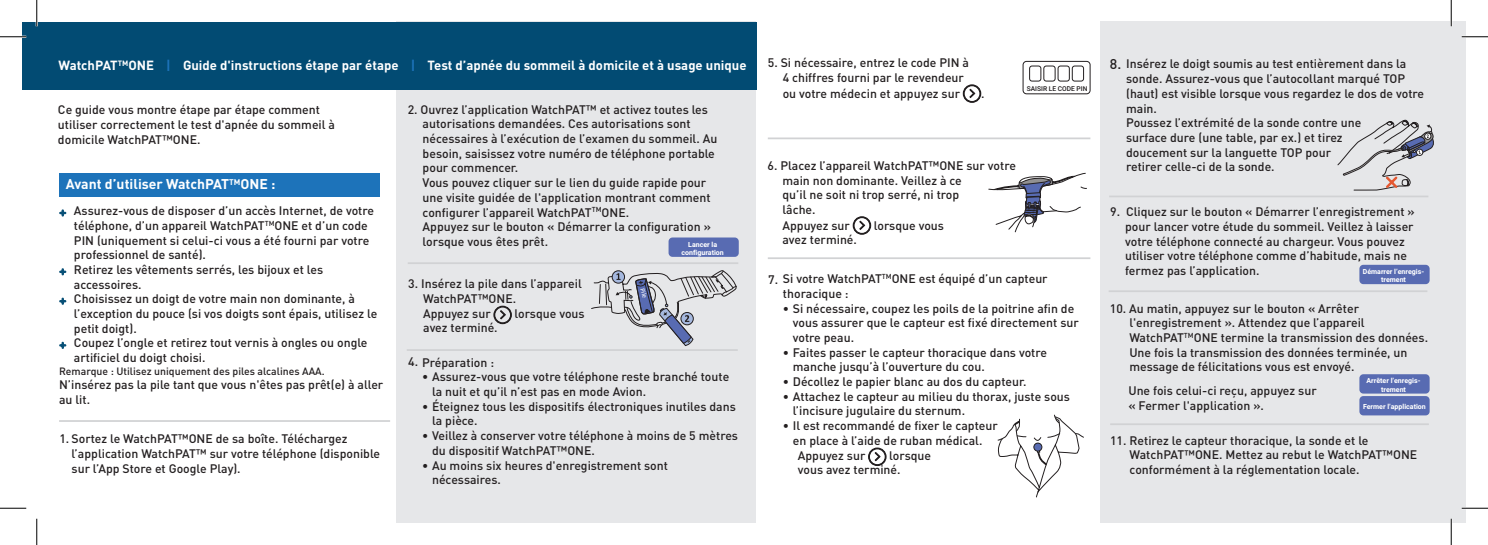
<style>
.page{position:relative;width:1488px;height:545px;background:#fff}
.page>*{position:absolute;margin:0;border:0;box-sizing:border-box;transform-origin:0 0}
.text{font:700 14px "DINOT";color:#fff}
.bullet{font:500 14px "DINOT";color:#231f20}
.t1{font:700 13.12px "DINOT";color:#fff}
.bullet-2{font:500 12.25px/14.7px "DINOT";color:#231f20}
.text-2{font:500 12.25px/14.7px "DINOT";color:#231f20}
.text-3{font:500 10.5px "DINOT";color:#231f20}
.t2{font:700 7px/8.4px "Heebo";color:#fff;text-align:center}
.t3{font:6.83px "Calibri";color:#fff}
.t4{font:500 6.65px "Heebo";color:#231f20}
.s1{color:#1d73ba}
</style>
<div class="page">
<div style="left:1100px;top:22px;width:365px;height:501px;background:#e6e7e9"></div>
<div style="left:396px;top:22px;width:360px;height:501px;background:#e6e7e9"></div>
<div style="left:22px;top:22px;width:734px;height:67px;background:#024b73"></div>
<div style="left:59px;top:173px;width:321px;height:23px;background:#1d73ba"></div>
<svg style="left:60px;top:210px;width:5px;height:5px"></svg>
<svg style="left:60px;top:269px;width:5px;height:5px"></svg>
<svg style="left:60px;top:299px;width:5px;height:5px"></svg>
<svg style="left:60px;top:343px;width:5px;height:5px"></svg>
<svg style="left:852px;top:216px;width:19px;height:19px"></svg>
<svg style="left:988px;top:173px;width:98px;height:59px"></svg>
<svg style="left:962px;top:84px;width:19px;height:19px"></svg>
<svg style="left:493px;top:306px;width:19px;height:18px"></svg>
<svg style="left:591px;top:270px;width:146px;height:76px"></svg>
<hr style="left:59px;top:420px;width:331px;height:2px;background:#d1d2d4">
<hr style="left:407px;top:349px;width:330px;height:2px;background:#d1d2d4">
<hr style="left:1109px;top:195px;width:319px;height:2px;background:#d1d2d4">
<hr style="left:767px;top:257px;width:323px;height:2px;background:#d1d2d4">
<hr style="left:767px;top:137px;width:323px;height:2px;background:#d1d2d4">
<hr style="left:1108px;top:290px;width:319px;height:2px;background:#d1d2d4">
<hr style="left:1110px;top:423px;width:318px;height:2px;background:#d1d2d4">
<hr style="left:408px;top:262px;width:330px;height:2px;background:#d1d2d4">
<svg style="left:1337px;top:119px;width:97px;height:72px"></svg>
<svg style="left:868px;top:447px;width:18px;height:19px"></svg>
<div style="left:668px;top:237px;width:70px;height:20px;background:#586bb2;border-radius:4px"></div>
<div style="left:1359px;top:265px;width:70px;height:19px;background:#586bb2;border-radius:4px"></div>
<div style="left:1359px;top:374px;width:70px;height:19px;background:#586bb2;border-radius:4px"></div>
<div style="left:1359px;top:396px;width:70px;height:19px;background:#586bb2;border-radius:4px"></div>
<div style="left:1022px;top:61px;width:68px;height:33px;border:1px solid #231f20;border-radius:4px"></div>
<div style="left:1029px;top:66px;width:12px;height:15px;border:1px solid #231f20;border-radius:2px"></div>
<div style="left:1043px;top:66px;width:12px;height:15px;border:1px solid #231f20;border-radius:2px"></div>
<div style="left:1057px;top:66px;width:12px;height:15px;border:1px solid #231f20;border-radius:2px"></div>
<div style="left:1071px;top:66px;width:12px;height:15px;border:1px solid #231f20;border-radius:2px"></div>
<svg style="left:997px;top:415px;width:87px;height:82px"></svg>
<hr style="left:0;top:36px;width:26px;height:2px;background:#fff">
<hr style="left:1461px;top:36px;width:26px;height:2px;background:#fff">
<hr style="left:1461px;top:507px;width:26px;height:2px;background:#fff">
<hr style="left:1449px;top:0;width:3px;height:26px;background:#fff">
<hr style="left:1449px;top:519px;width:3px;height:26px;background:#fff">
<svg style="left:0;top:36px;width:26px;height:1px"></svg>
<svg style="left:1461px;top:36px;width:26px;height:1px"></svg>
<svg style="left:0;top:508px;width:26px;height:1px"></svg>
<svg style="left:1461px;top:508px;width:26px;height:1px"></svg>
<svg style="left:36px;top:0;width:2px;height:27px"></svg>
<svg style="left:36px;top:519px;width:1px;height:26px"></svg>
<svg style="left:1450px;top:0;width:1px;height:26px"></svg>
<svg style="left:1450px;top:519px;width:1px;height:26px"></svg>
<p class="t1" style="left:59px;top:56px;width:689px">WatchPAT<sup>TM</sup>ONE <span class="s1">|</span> Guide d'instructions étape par étape <span class="s1">|</span> Test d’apnée du sommeil à domicile et à usage unique</p>
<p class="text-2" style="left:58px;top:102px;width:279px">Ce guide vous montre étape par étape comment utiliser correctement le test d'apnée du sommeil à domicile WatchPAT™ONE.</p>
<p class="text" style="left:66px;top:175px;width:211px">Avant d’utiliser WatchPAT<sup>TM</sup>ONE :</p>
<p class="text-2" style="left:74px;top:203px;width:301px">Assurez-vous de disposer d’un accès Internet, de votre téléphone, d’un appareil WatchPAT<sup>TM</sup>ONE et d’un code PIN (uniquement si celui-ci vous a été fourni par votre professionnel de santé).</p>
<p class="text-2" style="left:74px;top:262px;width:251px">Retirez les vêtements serrés, les bijoux et les accessoires.</p>
<p class="text-2" style="left:74px;top:291px;width:305px">Choisissez un doigt de votre main non dominante, à l’exception du pouce (si vos doigts sont épais, utilisez le petit doigt).</p>
<p class="text-2" style="left:74px;top:335px;width:295px">Coupez l’ongle et retirez tout vernis à ongles ou ongle artificiel du doigt choisi.</p>
<p class="text-3" style="left:59px;top:364px;width:267px">Remarque : Utilisez uniquement des piles alcalines AAA.</p>
<p class="text-2" style="left:59px;top:377px;width:326px">N’insérez pas la pile tant que vous n'êtes pas prêt(e) à aller au lit.</p>
<p class="bullet-2" style="left:72px;top:431px;width:310px;text-indent:-12px">1. Sortez le WatchPAT™ONE de sa boîte. Téléchargez l’application WatchPAT™ sur votre téléphone (disponible sur l’App Store et Google Play).</p>
<p class="bullet-2" style="left:422px;top:101px;width:296px;text-indent:-15px">2. Ouvrez l’application WatchPAT™ et activez toutes les autorisations demandées. Ces autorisations sont nécessaires à l’exécution de l’examen du sommeil. Au besoin, saisissez votre numéro de téléphone portable pour commencer.<br>Vous pouvez cliquer sur le lien du guide rapide pour une visite guidée de l'application montrant comment configurer l’appareil WatchPAT<sup>TM</sup>ONE.</p>
<p class="bullet-2" style="left:422px;top:219px;width:290px">Appuyez sur le bouton « Démarrer la configuration » lorsque vous êtes prêt.</p>
<p class="t2" style="left:681px;top:240px;width:44px">Lancer la configuration</p>
<p class="bullet-2" style="left:423px;top:276px;width:160px;text-indent:-15px">3. Insérez la pile dans l’appareil<br>WatchPAT™ONE.</p>
<p class="bullet-2" style="left:423px;top:305px;width:69px">Appuyez sur</p>
<p class="bullet-2" style="left:514px;top:305px;width:72px">lorsque vous</p>
<p class="bullet-2" style="left:423px;top:320px;width:76px">avez terminé.</p>
<p class="t3" style="left:647px;top:287px;width:12px;rotate:74deg">Pile</p>
<p class="bullet-2" style="left:408px;top:354px;width:87px">4. Préparation :</p>
<p class="bullet-2" style="left:432px;top:369px;width:299px;text-indent:-10px">• Assurez-vous que votre téléphone reste branché toute la nuit et qu’il n’est pas en mode Avion.</p>
<p class="bullet-2" style="left:432px;top:398px;width:305px;text-indent:-10px">• Éteignez tous les dispositifs électroniques inutiles dans la pièce.</p>
<p class="bullet-2" style="left:432px;top:428px;width:307px;text-indent:-10px">• Veillez à conserver votre téléphone à moins de 5 mètres du dispositif WatchPAT™ONE.</p>
<p class="bullet-2" style="left:432px;top:457px;width:237px;text-indent:-10px">• Au moins six heures d'enregistrement sont nécessaires.</p>
<p class="bullet-2" style="left:782px;top:55px;width:188px;text-indent:-15px">5. Si nécessaire, entrez le code PIN à<br>4 chiffres fourni par le revendeur ou votre médecin et appuyez sur</p>
<p class="bullet-2" style="left:981px;top:85px;width:5px">.</p>
<p class="t4" style="left:1026px;top:84px;width:62px">SAISIR LE CODE PIN</p>
<p class="bullet-2" style="left:782px;top:158px;width:235px;text-indent:-15px">6. Placez l’appareil WatchPAT™ONE sur votre main non dominante. Veillez à ce<br>qu’il ne soit ni trop serré, ni trop<br>lâche.</p>
<p class="bullet-2" style="left:782px;top:217px;width:69px">Appuyez sur</p>
<p class="bullet-2" style="left:873px;top:217px;width:72px">lorsque vous</p>
<p class="bullet-2" style="left:782px;top:232px;width:76px">avez terminé.</p>
<p class="bullet-2" style="left:783px;top:271px;width:266px;text-indent:-15px">7. Si votre WatchPAT<sup>TM</sup>ONE est équipé d’un capteur thoracique :</p>
<p class="bullet-2" style="left:793px;top:300px;width:287px;text-indent:-10px">• Si nécessaire, coupez les poils de la poitrine afin de vous assurer que le capteur est fixé directement sur votre peau.</p>
<p class="bullet-2" style="left:793px;top:344px;width:256px;text-indent:-10px">• Faites passer le capteur thoracique dans votre manche jusqu’à l’ouverture du cou.</p>
<p class="bullet-2" style="left:783px;top:374px;width:245px">• Décollez le papier blanc au dos du capteur.</p>
<p class="bullet-2" style="left:793px;top:388px;width:278px;text-indent:-10px">• Attachez le capteur au milieu du thorax, juste sous l’incisure jugulaire du sternum.</p>
<p class="bullet-2" style="left:783px;top:418px;width:216px;text-align:center">• Il est recommandé de fixer le capteur en place à l’aide de ruban médical.</p>
<p class="bullet-2" style="left:797px;top:447px;width:69px">Appuyez sur</p>
<p class="bullet-2" style="left:797px;top:447px;width:135px;text-indent:91px">lorsque vous avez terminé.</p>
<p class="bullet" style="left:1109px;top:54px;width:13px">8.</p>
<p class="bullet-2" style="left:1126px;top:56px;width:299px">Insérez le doigt soumis au test entièrement dans la sonde. Assurez-vous que l’autocollant marqué TOP (haut) est visible lorsque vous regardez le dos de votre main.</p>
<p class="bullet-2" style="left:1126px;top:115px;width:237px">Poussez l’extrémité de la sonde contre une surface dure (une table, par ex.) et tirez doucement sur la languette TOP pour retirer celle-ci de la sonde.</p>
<p class="bullet-2" style="left:1125px;top:204px;width:291px;text-indent:-15px">9. Cliquez sur le bouton « Démarrer l’enregistrement » pour lancer votre étude du sommeil. Veillez à laisser votre téléphone connecté au chargeur. Vous pouvez utiliser votre téléphone comme d’habitude, mais ne fermez pas l’application.</p>
<p class="t2" style="left:1362px;top:267px;width:63px">Démarrer l’enregis&shy;trement</p>
<p class="bullet-2" style="left:1129px;top:300px;width:300px;text-indent:-19px">10. Au matin, appuyez sur le bouton « Arrêter l'enregistrement ». Attendez que l’appareil WatchPAT<sup>TM</sup>ONE termine la transmission des données.<br>Une fois la transmission des données terminée, un message de félicitations vous est envoyé.</p>
<p class="bullet-2" style="left:1128px;top:383px;width:190px">Une fois celui-ci reçu, appuyez sur « Fermer l'application ».</p>
<p class="t2" style="left:1366px;top:377px;width:56px">Arrêter l’enregis&shy;trement</p>
<p class="t2" style="left:1362px;top:403px;width:64px">Fermer l’application</p>
<p class="bullet-2" style="left:1129px;top:432px;width:289px;text-indent:-19px">11. Retirez le capteur thoracique, la sonde et le<br>WatchPAT™ONE. Mettez au rebut le WatchPAT™ONE conformément à la réglementation locale.</p>
</div>
